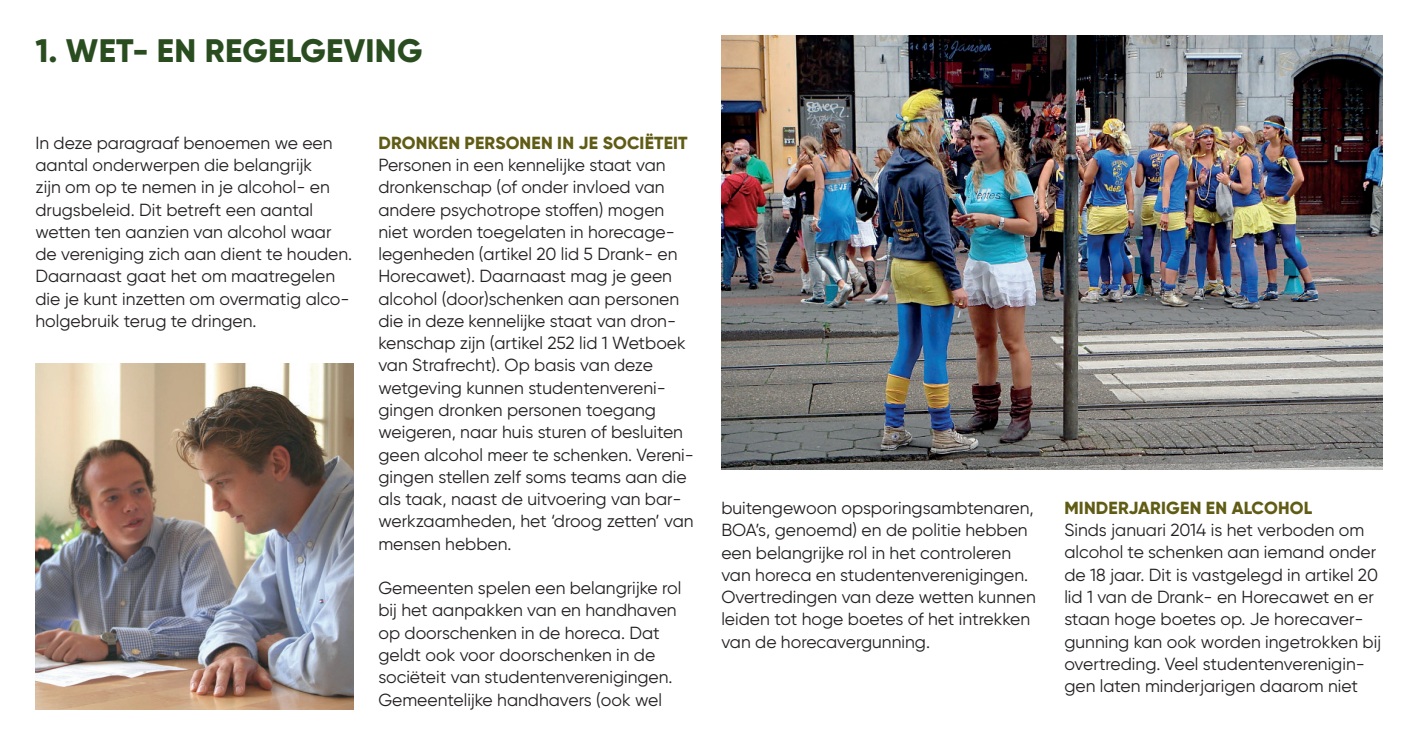
<style>
.page{position:relative;width:1418px;height:745px;background:#fff}
.page>*{position:absolute;margin:0;border:0;box-sizing:border-box;transform-origin:0 0}
.t1{font:800 32.5px "Gilroy";letter-spacing:.01em;color:#2a4d20}
.t2{font:17.5px/22.2px "Gilroy";color:#231f20}
.t3{font:800 17.5px "Gilroy";letter-spacing:.01em;color:#615c15}
</style>
<div class="page">
<img style="left:35px;top:363px;width:318px;height:346px">
<img style="left:721px;top:35px;width:661px;height:434px">
<h1 class="t1" style="left:35px;top:30px;width:309px">1. WET- EN REGELGEVIN</h1>
<h1 class="t1" style="left:397px;top:30px;width:27px">G</h1>
<p class="t2" style="left:35px;top:131px;width:318px">In deze paragraaf benoemen we een aantal onderwerpen die belangrijk<br>zijn om op te nemen in je alcohol- en drugsbeleid. Dit betreft een aantal wetten ten aanzien van alcohol waar de vereniging zich aan dient te houden.<br>Daarnaast gaat het om maatregelen die je kunt inzetten om overmatig alco&shy;holgebruik terug te dringen.</p>
<p class="t3" style="left:378px;top:131px;width:153px">DRONKEN PERSONEN</p>
<p class="t3" style="left:557px;top:131px;width:132px">IN JE SOCI ËTEIT</p>
<p class="t2" style="left:378px;top:153px;width:317px">Personen in een kennelijke staat van dronkenschap (of onder invloed van andere psychotrope stoffen) mogen niet worden toegelaten in horecage&shy;legenheden (artikel 20 lid 5 Drank- en Horecawet). Daarnaast mag je geen alcohol (door)schenken aan personen die in deze kennelijke staat van dron&shy;kenschap zijn (artikel 252 lid 1 Wetboek van Strafrecht). Op basis van deze wetgeving kunnen studentenvereni&shy;gingen dronken personen toegang weigeren, naar huis sturen of besluiten geen alcohol meer te schenken. Vereni&shy;gingen stellen zelf soms teams aan die als taak, naast de uitvoering van bar&shy;werkzaamheden, het ‘droog zetten’ van mensen hebben.</p>
<p class="t2" style="left:378px;top:576px;width:304px">Gemeenten spelen een belangrijke rol bij het aanpakken van en handhaven op doorschenken in de horeca. Dat geldt ook voor doorschenken in de sociëteit van studentenverenigingen.<br>Gemeentelijke handhavers (ook wel</p>
<p class="t2" style="left:721px;top:496px;width:316px">buitengewoon opsporingsambtenaren, BOA’s, genoemd) en de politie hebben een belangrijke rol in het controleren van horeca en studentenverenigingen.<br>Overtredingen van deze wetten kunnen leiden tot hoge boetes of het intrekken van de horecavergunning.</p>
<p class="t3" style="left:1064px;top:496px;width:25px">MINDE</p>
<p class="t3" style="left:1117px;top:496px;width:196px">RJARIGEN EN ALCOHOL</p>
<p class="t2" style="left:1064px;top:518px;width:318px">Sinds januari 2014 is het verboden om alcohol te schenken aan iemand onder de 18 jaar. Dit is vastgelegd in artikel 20 lid 1 van de Drank- en Horecawet en er staan hoge boetes op. Je horecaver&shy;gunning kan ook worden ingetrokken bij overtreding. Veel studentenverenigin&shy;gen laten minderjarigen daarom niet</p>
</div>
